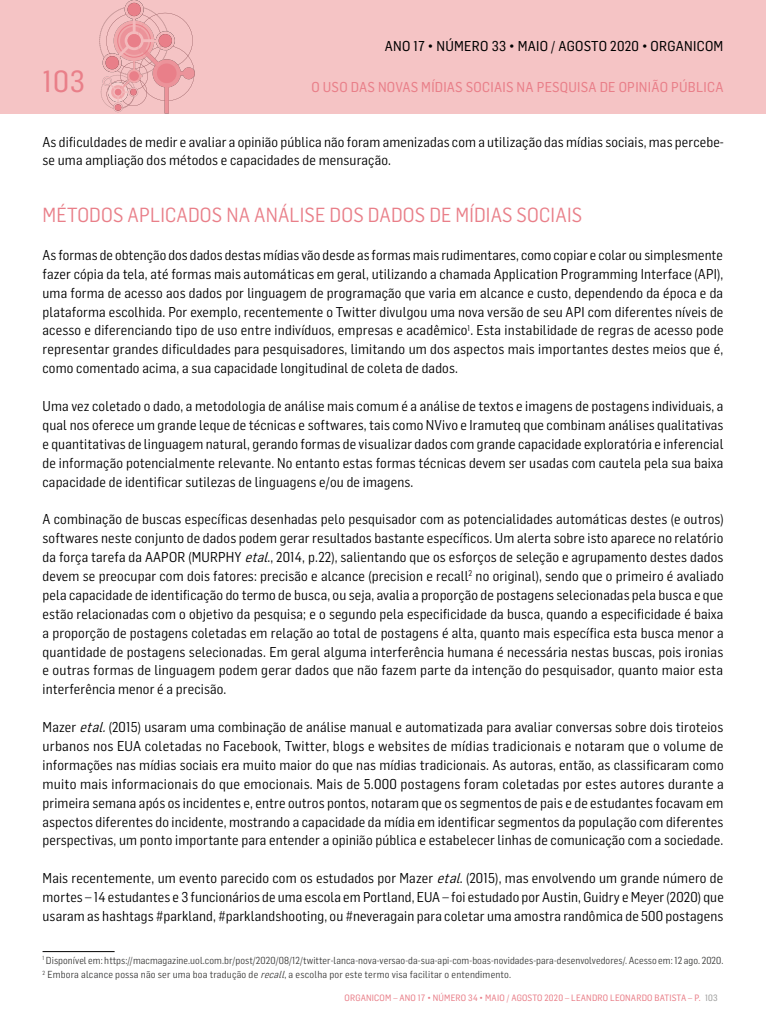
<style>
.page{position:relative;width:766px;height:1021px;background:#fff}
.page>*{position:absolute;margin:0;border:0;box-sizing:border-box;transform-origin:0 0}
.t1{font:30px "Flama Semicondensed Basic";color:#e97f89}
.t2{font:20px "Flama Semicondensed";letter-spacing:.01em;color:#e97f89}
.t3{font:14px/18.9px "Flama Semicondensed";letter-spacing:.01em;color:#000;text-align:justify}
.t4{font:14px "Flama Semicondensed Basic";letter-spacing:.02em;color:#e97f89}
.t5{font:14px "Flama Semicondensed Basic";letter-spacing:.02em;color:#000}
.t6{font:10px/14.8px "Flama Semicondensed";letter-spacing:.005em;color:#3c3c3b}
.t7{font:9px "Flama Semicondensed Basic";letter-spacing:.02em;color:#e97f89}
.s1{font-style:italic}
.s2{color:#9d9d9c}
</style>
<div class="page">
<div style="left:0;top:0;width:765px;height:113px;background:#f5c4c5"></div>
<svg style="left:99px;top:0;width:96px;height:113px"></svg>
<hr style="left:43px;top:951px;width:72px;height:1px;background:#000">
<p class="t5" style="left:384px;top:37px;width:340px">ANO 17 • NÚMERO 33 • MAIO / AGOSTO 2020 • ORGANICOM</p>
<h1 class="t1" style="left:43px;top:62px;width:44px">103</h1>
<p class="t4" style="left:311px;top:78px;width:413px">O USO DAS NOVAS MÍDIAS SOCIAIS NA PESQUISA DE OPINIÃO PÚBLICA</p>
<p class="t3" style="left:43px;top:131px;width:682px">As dificuldades de medir e avaliar a opinião pública não foram amenizadas com a utilização das mídias sociais, mas percebe&shy;se uma ampliação dos métodos e capacidades de mensuração.</p>
<h2 class="t2" style="left:43px;top:202px;width:541px">MÉTODOS APLICADOS NA ANÁLISE DOS DADOS DE MÍDIAS SOCIAIS</h2>
<p class="t3" style="left:43px;top:245px;width:682px">As formas de obtenção dos dados destas mídias vão desde as formas mais rudimentares, como copiar e colar ou simplesmente fazer cópia da tela, até formas mais automáticas em geral, utilizando a chamada Application Programming Interface (API), uma forma de acesso aos dados por linguagem de programação que varia em alcance e custo, dependendo da época e da plataforma escolhida. Por exemplo, recentemente o Twitter divulgou uma nova versão de seu API com diferentes níveis de acesso e diferenciando tipo de uso entre indivíduos, empresas e acadêmico<sup>1</sup>. Esta instabilidade de regras de acesso pode representar grandes dificuldades para pesquisadores, limitando um dos aspectos mais importantes destes meios que é, como comentado acima, a sua capacidade longitudinal de coleta de dados.</p>
<p class="t3" style="left:43px;top:396px;width:682px">Uma vez coletado o dado, a metodologia de análise mais comum é a análise de textos e imagens de postagens individuais, a qual nos oferece um grande leque de técnicas e softwares, tais como NVivo e Iramuteq que combinam análises qualitativas e quantitativas de linguagem natural, gerando formas de visualizar dados com grande capacidade exploratória e inferencial de informação potencialmente relevante. No entanto estas formas técnicas devem ser usadas com cautela pela sua baixa capacidade de identificar sutilezas de linguagens e/ou de imagens.</p>
<p class="t3" style="left:43px;top:509px;width:682px">A combinação de buscas específicas desenhadas pelo pesquisador com as potencialidades automáticas destes (e outros) softwares neste conjunto de dados podem gerar resultados bastante específicos. Um alerta sobre isto aparece no relatório da força tarefa da AAPOR (MURPHY <span class="s1">etal</span>., 2014, p. 22), salientando que os esforços de seleção e agrupamento destes dados devem se preocupar com dois fatores: precisão e alcance (precision e recall<sup>2</sup> no original), sendo que o primeiro é avaliado pela capacidade de identificação do termo de busca, ou seja, avalia a proporção de postagens selecionadas pela busca e que estão relacionadas com o objetivo da pesquisa; e o segundo pela especificidade da busca, quando a especificidade é baixa a proporção de postagens coletadas em relação ao total de postagens é alta, quanto mais específica esta busca menor a quantidade de postagens selecionadas. Em geral alguma interferência humana é necessária nestas buscas, pois ironias e outras formas de linguagem podem gerar dados que não fazem parte da intenção do pesquisador, quanto maior esta interferência menor é a precisão.</p>
<p class="t3" style="left:43px;top:717px;width:682px">Mazer <span class="s1">etal.</span>(2015) usaram uma combinação de análise manual e automatizada para avaliar conversas sobre dois tiroteios urbanos nos EUA coletadas no Facebook, Twitter, blogs e websites de mídias tradicionais e notaram que o volume de informações nas mídias sociais era muito maior do que nas mídias tradicionais. As autoras, então, as classificaram como muito mais informacionais do que emocionais. Mais de 5.000 postagens foram coletadas por estes autores durante a primeira semana após os incidentes e, entre outros pontos, notaram que os segmentos de pais e de estudantes focavam em aspectos diferentes do incidente, mostrando a capacidade da mídia em identificar segmentos da população com diferentes perspectivas, um ponto importante para entender a opinião pública e estabelecer linhas de comunicação com a sociedade.</p>
<p class="t3" style="left:43px;top:868px;width:682px">Mais recentemente, um evento parecido com os estudados por Mazer <span class="s1">etal</span>. (2015), mas envolvendo um grande número de mortes – 14 estudantes e 3 funcionários de uma escola em Portland, EUA – foi estudado por Austin, Guidry e Meyer (2020) que usaram as hashtags #parkland, #parklandshooting, ou #neveragain para coletar uma amostra randômica de 500 postagens</p>
<p class="t6" style="left:43px;top:952px;width:682px"><sup>1</sup> Disponível em: https://macmagazine.uol.com.br/post/2020/08/12/twitter-lanca-nova-versao-da-sua-api-com-boas-novidades-para-desenvolvedores/. Acesso em: 12 ago. 2020.<br><sup>2</sup> Embora alcance possa não ser uma boa tradução de <span class="s1">recall</span>, a escolha por este termo visa facilitar o entendimento.</p>
<p class="t7" style="left:344px;top:992px;width:277px">ORGANICOM – ANO 17 • NÚMERO 34 • MAIO / AGOSTO 2020 – LEAN DRO LEONAR</p>
<p class="t7" style="left:641px;top:992px;width:23px">DO BATISTA</p>
<p class="t7" style="left:688px;top:992px;width:31px">– P. <span class="s2">103</span></p>
</div>
